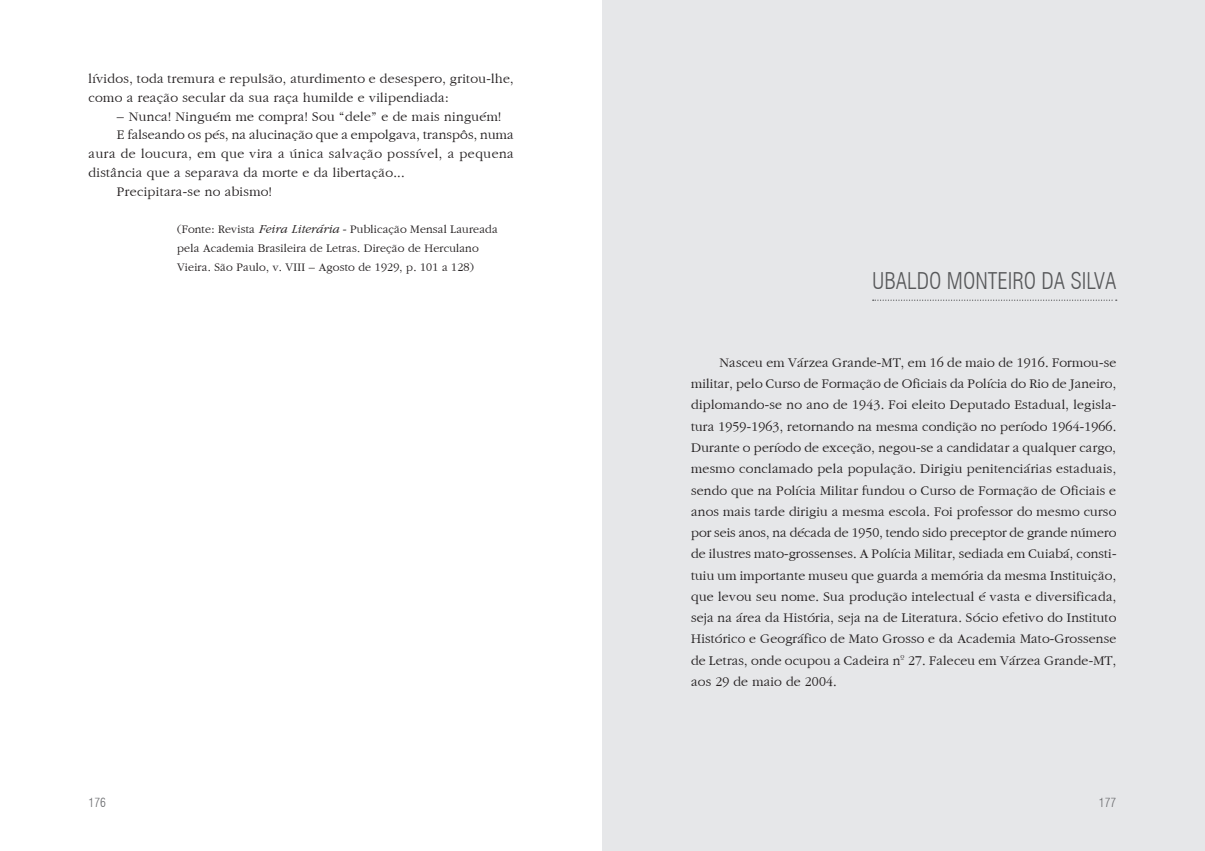
<style>
.page{position:relative;width:1205px;height:851px;background:#fff}
.page>*{position:absolute;margin:0;border:0;box-sizing:border-box;transform-origin:0 0}
.t1{font:300 condensed 22.5px "Swiss 721 BT";color:#57585a}
.t2{font:14.38px/21.2px "Garnet";letter-spacing:.025em;color:#231f20;text-align:justify}
.t3{font:12.5px/18.8px "Garnet";letter-spacing:.015em;color:#231f20}
.t4{font:300 condensed 12.5px "Swiss 721 BT";color:#6c6d70}
.s1{font-style:italic}
</style>
<div class="page">
<div style="left:602px;top:0;width:603px;height:850px;background:#e6e7e9"></div>
<svg style="left:873px;top:299px;width:244px;height:2px"></svg>
<p class="t2" style="left:89px;top:69px;width:427px;line-height:18.8px">lívidos, toda tremura e repulsão, aturdimento e desespero, gritou-lhe, como a reação secular da sua raça humilde e vilipendiada:</p>
<p class="t2" style="left:117px;top:106px;width:386px">– Nunca! Ninguém me compra! Sou “dele” e de mais ninguém!</p>
<p class="t2" style="left:117px;top:124px;width:398px">E falseando os pés, na alucinação que a empolgava, transpôs, numa</p>
<p class="t2" style="left:89px;top:143px;width:427px">aura de loucura, em que vira a única salvação possível, a pequena</p>
<p class="t2" style="left:89px;top:162px;width:318px">distância que a separava da morte e da libertação...</p>
<p class="t2" style="left:117px;top:180px;width:156px">Precipitara-se no abismo!</p>
<p class="t3" style="left:177px;top:220px;width:322px">(Fonte: Revista <span class="s1">Feira Literária</span> - Publicação Mensal Laureada pela Academia Brasileira de Letras. Direção de Herculano<br>Vieira. São Paulo, v. VIII – Agosto de 1929, p. 101 a 128)</p>
<h1 class="t1" style="left:872px;top:267px;width:246px">UBALDO MONTEI RO DA SILVA</h1>
<p class="t2" style="left:691px;top:352px;width:427px;text-indent:28px">Nasceu em Várzea Grande-MT, em 16 de maio de 1916. Formou-se militar, pelo Curso de Formação de Oficiais da Polícia do Rio de Janeiro, diplomando-se no ano de 1943. Foi eleito Deputado Estadual, legisla&shy;tura 1959-1963, retornando na mesma condição no período 1964-1966.<br>Durante o período de exceção, negou-se a candidatar a qualquer cargo, mesmo conclamado pela população. Dirigiu penitenciárias estaduais, sendo que na Polícia Militar fundou o Curso de Formação de Oficiais e anos mais tarde dirigiu a mesma escola. Foi professor do mesmo curso por seis anos, na década de 1950, tendo sido preceptor de grande número de ilustres mato-grossenses. A Polícia Militar, sediada em Cuiabá, consti&shy;tuiu um importante museu que guarda a memória da mesma Instituição, que levou seu nome. Sua produção intelectual é vasta e diversificada, seja na área da História, seja na de Literatura. Sócio efetivo do Instituto Histórico e Geográfico de Mato Grosso e da Academia Mato-Grossense de Letras, onde ocupou a Cadeira nº 27. Faleceu em Várzea Grande-MT, aos 29 de maio de 2004.</p>
<p class="t4" style="left:89px;top:795px;width:19px">176</p>
<p class="t4" style="left:1099px;top:795px;width:19px">177</p>
</div>
